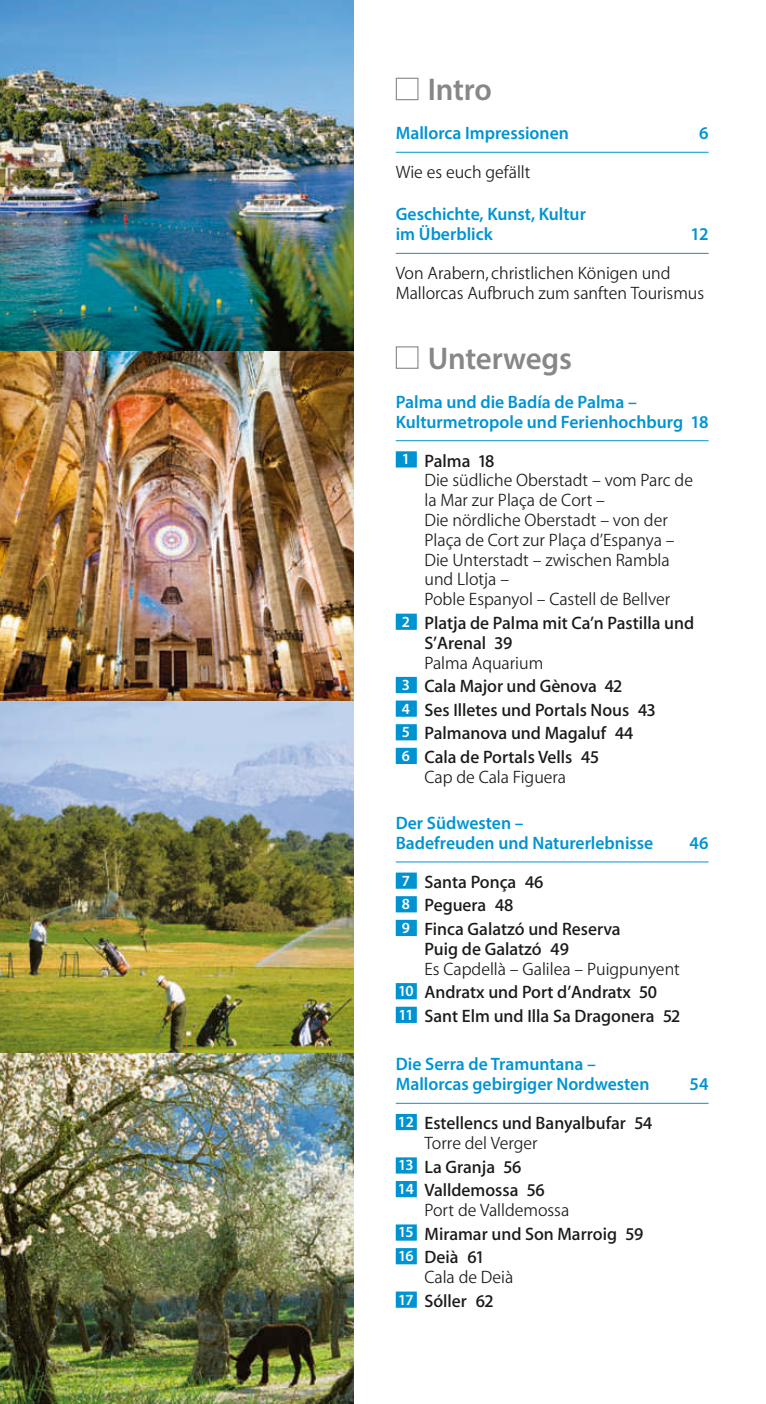
<style>
.page{position:relative;width:766px;height:1404px;background:#fff}
.page>*{position:absolute;margin:0;border:0;box-sizing:border-box;transform-origin:0 0}
.t1{font:600 31.5px "Myriad Pro";letter-spacing:-.005em;color:#878786}
.t2{font:700 18px/23.6px "ADAC Myriad OT";color:#1a1a18}
.t3{font:300 18px/19.8px "ADAC Myriad OT";color:#1a1a18}
.t4{font:600 18px/19.8px "Myriad Pro";color:#0093d2}
.s1{font-family:"Myriad Pro";font-weight:600;font-size:15.53px;color:#fff}
.s2{font-weight:700}
.s3{font-weight:300}
</style>
<div class="page">
<hr style="left:395px;top:152px;width:313px;height:1px;background:#0093d2">
<hr style="left:395px;top:253px;width:313px;height:1px;background:#0093d2">
<hr style="left:395px;top:440px;width:313px;height:1px;background:#0093d2">
<div style="left:395px;top:451px;width:21px;height:16px;background:#0093d2"></div>
<div style="left:395px;top:613px;width:21px;height:16px;background:#0093d2"></div>
<div style="left:395px;top:676px;width:21px;height:17px;background:#0093d2"></div>
<div style="left:395px;top:700px;width:21px;height:16px;background:#0093d2"></div>
<div style="left:395px;top:724px;width:21px;height:16px;background:#0093d2"></div>
<div style="left:395px;top:747px;width:21px;height:17px;background:#0093d2"></div>
<hr style="left:395px;top:861px;width:313px;height:1px;background:#0093d2">
<div style="left:395px;top:872px;width:21px;height:16px;background:#0093d2"></div>
<div style="left:395px;top:896px;width:21px;height:16px;background:#0093d2"></div>
<div style="left:395px;top:919px;width:21px;height:16px;background:#0093d2"></div>
<div style="left:395px;top:983px;width:21px;height:16px;background:#0093d2"></div>
<div style="left:395px;top:1006px;width:21px;height:16px;background:#0093d2"></div>
<hr style="left:395px;top:1102px;width:313px;height:1px;background:#0093d2">
<div style="left:395px;top:1113px;width:21px;height:16px;background:#0093d2"></div>
<div style="left:395px;top:1157px;width:21px;height:16px;background:#0093d2"></div>
<div style="left:395px;top:1180px;width:21px;height:17px;background:#0093d2"></div>
<div style="left:395px;top:1224px;width:21px;height:16px;background:#0093d2"></div>
<div style="left:395px;top:1247px;width:21px;height:17px;background:#0093d2"></div>
<div style="left:395px;top:1291px;width:21px;height:16px;background:#0093d2"></div>
<div style="left:395px;top:78px;width:23px;height:22px;border:1px solid #878786"></div>
<div style="left:395px;top:346px;width:23px;height:23px;border:1px solid #878786"></div>
<img style="left:0;top:0;width:353px;height:1403px">
<p class="t1" style="left:427px;top:70px;width:66px">Intro</p>
<p class="t4" style="left:395px;top:123px;width:175px">Mallorca Impressionen</p>
<p class="t4" style="left:699px;top:123px;width:11px">6</p>
<p class="t3" style="left:395px;top:162px;width:136px">Wie es euch gefällt</p>
<p class="t4" style="left:395px;top:204px;width:192px">Geschichte, Kunst, Kultur im Überblick</p>
<p class="t4" style="left:690px;top:224px;width:20px">12</p>
<p class="t3" style="left:395px;top:263px;width:310px">Von Arabern, christlichen Königen und<br>Mallorcas Aufbruch zum sanften Tourismus</p>
<p class="t1" style="left:427px;top:338px;width:146px">Unterwegs</p>
<p class="t4" style="left:395px;top:391px;width:314px">Palma und die Badía de Palma –<br>Kulturmetropole und Ferienhochburg 18</p>
<p class="t3" style="left:424px;top:451px;width:270px;text-indent:-23px"><span class="s1">1</span> <span class="s2">Palma 18<br></span>Die südliche Oberstadt – vom Parc de la Mar zur Plaça de Cort –<br>Die nördliche Oberstadt – von der<br>Plaça de Cort zur Plaça d’Espanya –<br>Die Unterstadt – zwischen Rambla und Llotja –<br>Poble Espanyol – Castell de Bellver</p>
<p class="t2" style="left:424px;top:613px;width:271px;line-height:19.8px;text-indent:-23px"><span class="s1">2</span> Platja de Palma mit Ca’n Pastilla und<br>S’Arenal 39<br><span class="s3">Palma Aquarium</span></p>
<p class="t2" style="left:402px;top:674px;width:255px"><span class="s1">3</span> Cala Major und Gènova 42<br><span class="s1">4</span> Ses Illetes und Portals Nous 43<br><span class="s1">5</span> Palmanova und Magaluf 44<br><span class="s1">6</span> Cala de Portals Vells 45</p>
<p class="t3" style="left:424px;top:767px;width:143px">Cap de Cala Figuera</p>
<p class="t4" style="left:395px;top:812px;width:259px">Der Südwesten –<br>Badefreuden und Naturerlebnisse</p>
<p class="t4" style="left:689px;top:832px;width:20px">46</p>
<p class="t2" style="left:402px;top:870px;width:220px"><span class="s1">7</span> Santa Ponça 46<br><span class="s1">8</span> Peguera 48<br><span class="s1">9</span> Finca Galatzó und Reserva</p>
<p class="t3" style="left:424px;top:939px;width:257px"><span class="s2">Puig de Galatzó 49<br></span>Es Capdellà – Galilea – Puigpunyent</p>
<p class="t2" style="left:398px;top:980px;width:283px"><span class="s1">10</span> Andratx und Port d’Andratx 50<br><span class="s1">11</span> Sant Elm und Illa Sa Dragonera 52</p>
<p class="t4" style="left:395px;top:1053px;width:255px">Die Serra de Tramuntana –<br>Mallorcas gebirgiger Nordwesten</p>
<p class="t2" style="left:424px;top:1113px;width:229px;line-height:19.8px;text-indent:-27px"><span class="s1">12</span> Estellencs und Banyalbufar 54<br><span class="s3">Torre del Verger</span></p>
<p class="t2" style="left:397px;top:1154px;width:149px"><span class="s1">13</span> La Granja 56<br><span class="s1">14</span> Valldemossa 56</p>
<p class="t2" style="left:398px;top:1198px;width:247px;text-indent:26px"><span class="s3">Port de Valldemossa<br></span><span class="s1">15</span> Miramar und Son Marroig 59<br><span class="s1">16</span> Deià 61</p>
<p class="t3" style="left:398px;top:1265px;width:116px;line-height:23.6px;text-indent:26px">Cala de Deià<br><span class="s1">17</span> <span class="s2">Sóller 62</span></p>
<p class="t4" style="left:689px;top:1073px;width:20px">54</p>
</div>
